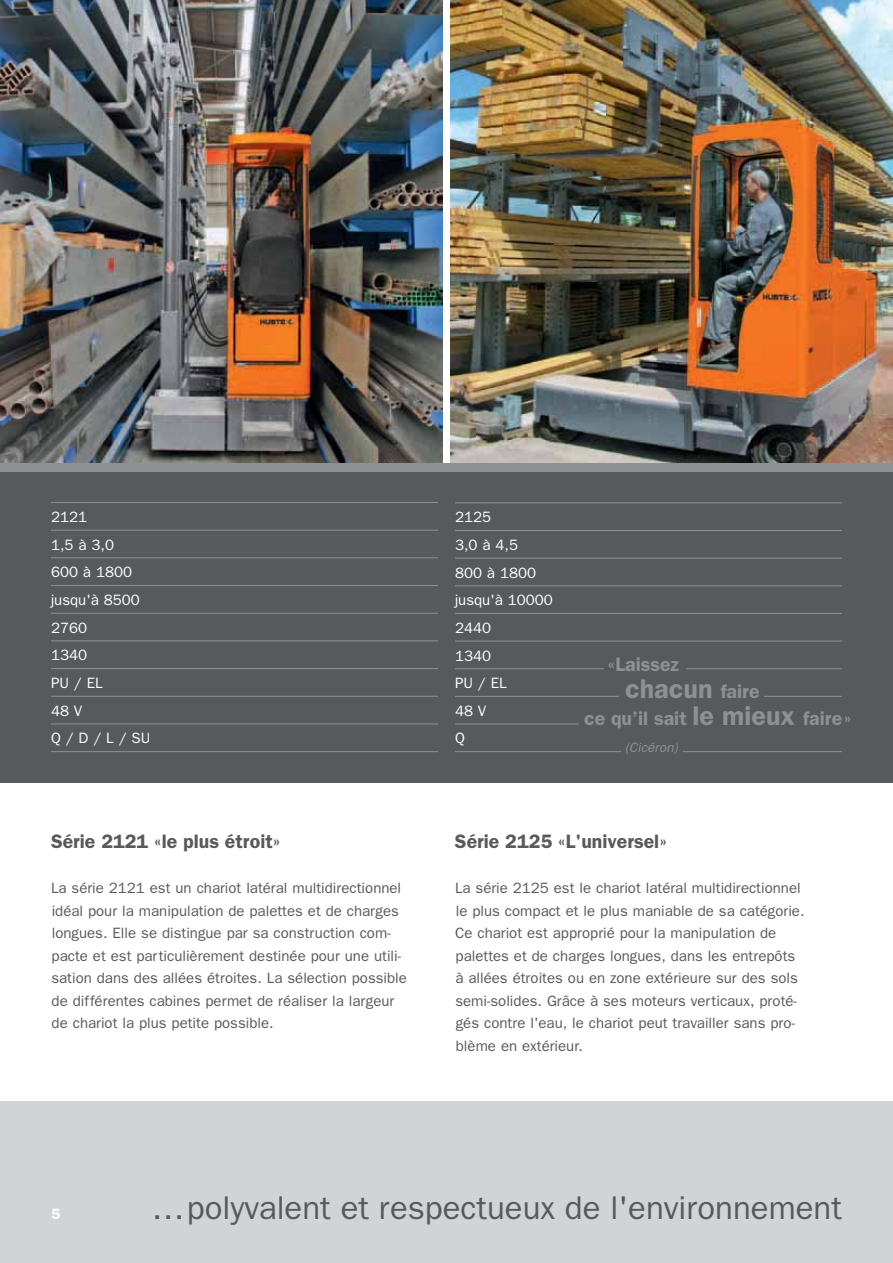
<style>
.page{position:relative;width:893px;height:1263px;background:#fff}
.page>*{position:absolute;margin:0;border:0;box-sizing:border-box;transform-origin:0 0}
.t1{font:33px "Franklin Gothic";color:#58595b}
.t2{font:600 27px "Franklin Gothic";color:#8e9092}
.t3{font:600 19.5px "Franklin Gothic";color:#58595b}
.t4{font:600 19.5px "Franklin Gothic";color:#8e9092}
.t5{font:15px/22.5px "Franklin Gothic";color:#58595b}
.t6{font:15px/27.8px "Franklin Gothic";color:#fff}
.t7{font:600 15px "Franklin Gothic";color:#fff}
.t8{font:italic 13.5px "Franklin Gothic";color:#8e9092}
.s1{font-size:19.5px}
.s2{font-size:27px}
</style>
<div class="page">
<div style="left:0;top:1101px;width:893px;height:162px;background:#d1d3d4"></div>
<img style="left:0;top:0;width:442px;height:463px">
<img style="left:451px;top:0;width:442px;height:463px">
<div style="left:0;top:463px;width:893px;height:308px;background:#8e9092"></div>
<div style="left:0;top:472px;width:893px;height:310px;background:#58595b"></div>
<hr style="left:51px;top:502px;width:387px;height:1px;background:#8e9092">
<hr style="left:51px;top:530px;width:387px;height:1px;background:#8e9092">
<hr style="left:51px;top:557px;width:387px;height:1px;background:#8e9092">
<hr style="left:51px;top:585px;width:387px;height:1px;background:#8e9092">
<hr style="left:51px;top:613px;width:387px;height:1px;background:#8e9092">
<hr style="left:51px;top:640px;width:387px;height:1px;background:#8e9092">
<hr style="left:51px;top:668px;width:387px;height:1px;background:#8e9092">
<hr style="left:51px;top:696px;width:387px;height:1px;background:#8e9092">
<hr style="left:51px;top:723px;width:387px;height:1px;background:#8e9092">
<hr style="left:51px;top:751px;width:387px;height:1px;background:#8e9092">
<hr style="left:455px;top:502px;width:387px;height:1px;background:#8e9092">
<hr style="left:455px;top:530px;width:387px;height:1px;background:#8e9092">
<hr style="left:455px;top:558px;width:387px;height:1px;background:#8e9092">
<hr style="left:455px;top:585px;width:387px;height:1px;background:#8e9092">
<hr style="left:455px;top:613px;width:387px;height:1px;background:#8e9092">
<hr style="left:455px;top:641px;width:387px;height:1px;background:#8e9092">
<hr style="left:455px;top:668px;width:387px;height:1px;background:#8e9092">
<hr style="left:455px;top:696px;width:387px;height:1px;background:#8e9092">
<hr style="left:455px;top:724px;width:387px;height:1px;background:#8e9092">
<hr style="left:455px;top:751px;width:387px;height:1px;background:#8e9092">
<div style="left:604px;top:662px;width:82px;height:12px;background:#58595b"></div>
<div style="left:619px;top:689px;width:145px;height:13px;background:#58595b"></div>
<div style="left:579px;top:717px;width:267px;height:12px;background:#58595b"></div>
<div style="left:621px;top:744px;width:61px;height:12px;background:#58595b"></div>
<p class="t6" style="left:51px;top:504px;width:101px">2121<br>1,5 à 3,0<br>600 à 1800 jusqu'à 8500<br>2760<br>1340<br>PU / EL<br>48 V<br>Q / D / L / SU</p>
<p class="t6" style="left:455px;top:505px;width:99px">2125<br>3,0 à 4,5<br>800 à 1800 jusqu'à 10000<br>2440<br>1340<br>PU / EL<br>48 V<br>Q</p>
<h3 class="t4" style="left:608px;top:657px;width:73px">«Laissez</h3>
<h2 class="t2" style="left:625px;top:679px;width:136px">chacun <span class="s1">faire</span></h2>
<h3 class="t4" style="left:584px;top:711px;width:269px">ce qu’il sait <span class="s2">le mieux</span> faire»</h3>
<p class="t8" style="left:625px;top:742px;width:54px">(Cicéron)</p>
<h3 class="t3" style="left:51px;top:835px;width:231px">Série 2121 «le plus étroit»</h3>
<p class="t5" style="left:51px;top:878px;width:357px">La série 2121 est un chariot latéral multidirectionnel idéal pour la manipulation de palettes et de charges longues. Elle se distingue par sa construction com&shy;pacte et est particulièrement destinée pour une utili&shy;sation dans des allées étroites. La sélection possible de différentes cabines permet de réaliser la largeur de chariot la plus petite possible.</p>
<h3 class="t3" style="left:455px;top:835px;width:214px">Série 2125 «L'universel»</h3>
<p class="t5" style="left:455px;top:878px;width:351px">La série 2125 est le chariot latéral multidirectionnel le plus compact et le plus maniable de sa catégorie.<br>Ce chariot est approprié pour la manipulation de palettes et de charges longues, dans les entrepôts à allées étroites ou en zone extérieure sur des sols semi-solides. Grâce à ses moteurs verticaux, proté&shy;gés contre l'eau, le chariot peut travailler sans pro&shy;blème en extérieur.</p>
<p class="t7" style="left:51px;top:1209px;width:10px">5</p>
<h1 class="t1" style="left:152px;top:1196px;width:692px">… polyvalent et respectueux de l'environnement</h1>
</div>
